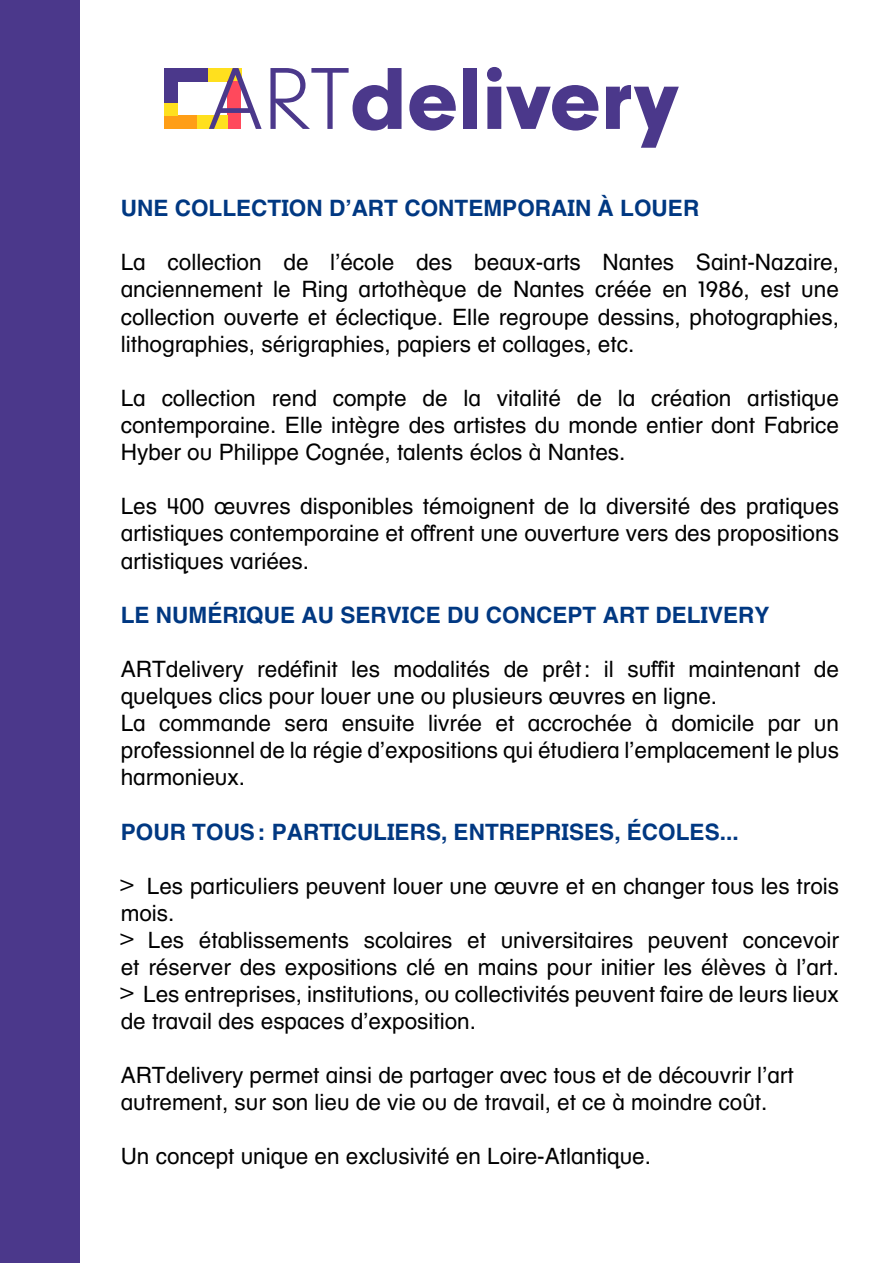
<style>
.page{position:relative;width:893px;height:1263px;background:#fff}
.page>*{position:absolute;margin:0;border:0;box-sizing:border-box;transform-origin:0 0}
.t1{font:900 91.2px "Neuzeit Gro";color:#4b388b}
.t2{font:22.65px/27.2px "Helvetica Ba N";color:#000;text-align:justify}
.t3{font:700 22.65px "Helvetica Ba N";color:#003882}
.t4{font:22.5px/27px "Helvetica Ba N";color:#000}
.s1{font-weight:300}
</style>
<div class="page">
<div style="left:0;top:0;width:79px;height:1263px;background:#4b388b"></div>
<div style="left:165px;top:68px;width:43px;height:14px;background:#4b388b"></div>
<div style="left:208px;top:68px;width:33px;height:14px;background:#ffe01e"></div>
<div style="left:165px;top:79px;width:13px;height:24px;background:#4b388b"></div>
<div style="left:165px;top:115px;width:33px;height:14px;background:#ff9e16"></div>
<div style="left:228px;top:82px;width:13px;height:47px;background:#ff495c"></div>
<div style="left:198px;top:115px;width:30px;height:14px;background:#ffe01e"></div>
<div style="left:165px;top:103px;width:13px;height:12px;background:#ffe01e"></div>
<h1 class="t1" style="left:208px;top:47px;width:472px"><span class="s1">ART</span>delivery</h1>
<p class="t3" style="left:121px;top:194px;width:563px">UNE COLLECTION D’ART CONTEMPORAIN À LOUER</p>
<p class="t2" style="left:121px;top:249px;width:720px">La collection de l’école des beaux-arts Nantes Saint-Nazaire, anciennement le Ring artothèque de Nantes créée en 1986, est une collection ouverte et éclectique. Elle regroupe dessins, photographies, lithographies, sérigraphies, papiers et collages, etc.</p>
<p class="t2" style="left:121px;top:384px;width:720px">La collection rend compte de la vitalité de la création artistique contemporaine. Elle intègre des artistes du monde entier dont Fabrice Hyber ou Philippe Cognée, talents éclos à Nantes.</p>
<p class="t2" style="left:121px;top:492px;width:720px">Les 400 œuvres disponibles témoignent de la diversité des pratiques artistiques contemporaine et offrent une ouverture vers des propositions artistiques variées.</p>
<p class="t3" style="left:121px;top:600px;width:295px">LE NUMÉRIQUE AU SERVICE</p>
<p class="t3" style="left:447px;top:600px;width:56px">DU CONCEPT</p>
<p class="t3" style="left:603px;top:600px;width:168px">ART DELIVERY</p>
<p class="t2" style="left:121px;top:655px;width:720px;text-align:left">ARTdelivery redéfinit les modalités de prêt: il suffit maintenant de quelques clics pour louer une ou plusieurs œuvres en ligne.<br>La commande sera ensuite livrée et accrochée à domicile par un professionnel de la régie d’expositions qui étudiera l’emplacement le plus harmonieux.</p>
<p class="t3" style="left:121px;top:817px;width:619px">POUR TOUS : PARTICULIERS, ENTREPRISES, ÉCOLES...</p>
<p class="t4" style="left:121px;top:872px;width:720px">&gt; Les particuliers peuvent louer une œuvre et en changer tous les trois mois.<br>&gt; Les établissements scolaires et universitaires peuvent concevoir et réserver des expositions clé en mains pour initier les élèves à l’art. &gt; Les entreprises, institutions, ou collectivités peuvent faire de leurs lieux de travail des espaces d’exposition.</p>
<p class="t4" style="left:121px;top:1061px;width:674px">ARTdelivery permet ainsi de partager avec tous et de découvrir l’art autrement, sur son lieu de vie ou de travail, et ce à moindre coût.</p>
<p class="t4" style="left:121px;top:1142px;width:532px">Un concept unique en exclusivité en Loire-Atlantique.</p>
</div>
